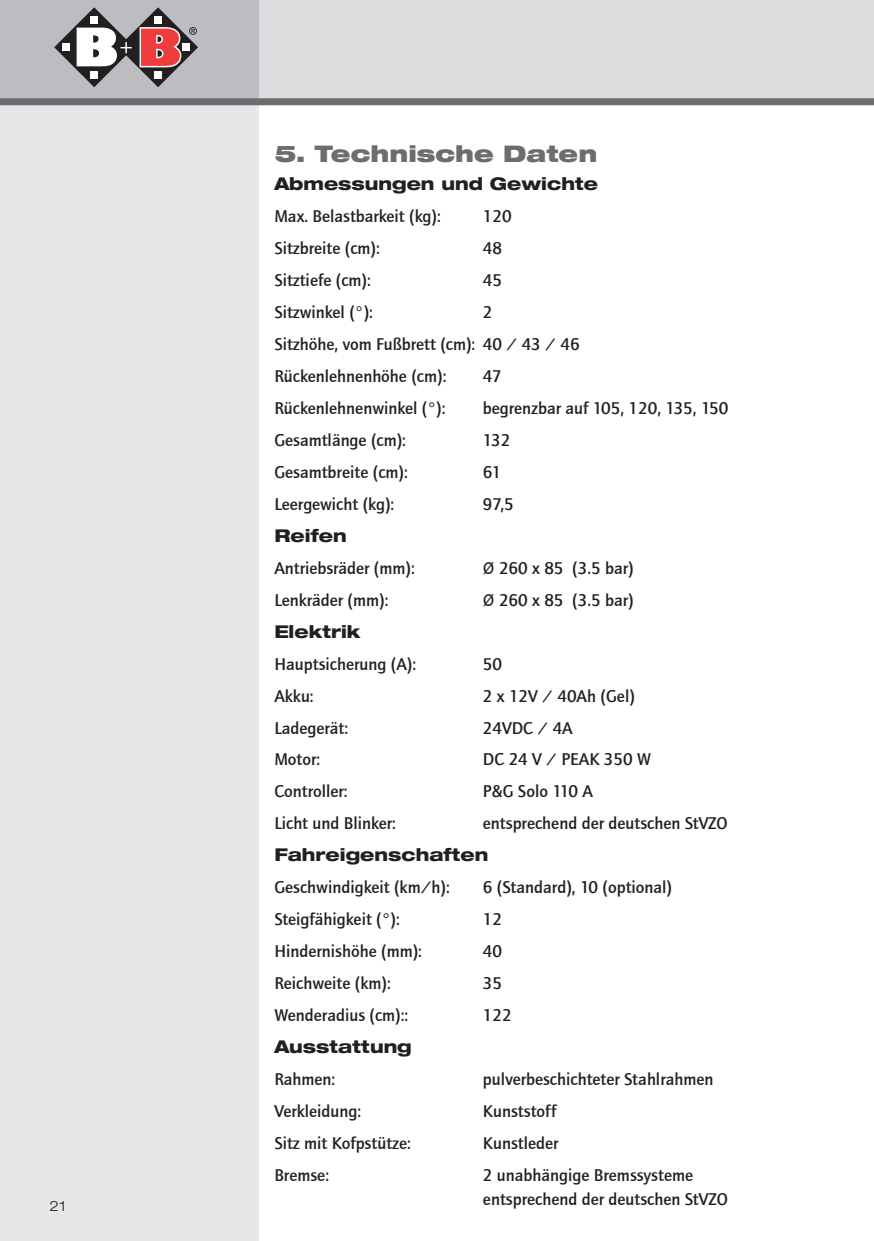
<style>
.page{position:relative;width:874px;height:1241px;background:#fff}
.page>*{position:absolute;margin:0;border:0;box-sizing:border-box;transform-origin:0 0}
.t1{font:900 expanded 22.75px "Helvetica Neue";color:#6c6d70}
.t2{font:500 17.5px/31.8px "Quay Sans";color:#231f20}
.t3{font:800 17.5px "Helve Neu Hea Ext";color:#231f20}
.t4{font:300 14px "Helve Neu Lig Ext";color:#231f20}
.s1{font-weight:400;font-size:24.5px}
</style>
<div class="page">
<div style="left:258px;top:0;width:615px;height:102px;background:#dcdddf"></div>
<div style="left:0;top:0;width:258px;height:1240px;background:#e6e7e9"></div>
<div style="left:0;top:0;width:258px;height:102px;background:#bcbdc0"></div>
<div style="left:0;top:98px;width:873px;height:7px;background:#6c6d70"></div>
<svg style="left:54px;top:7px;width:144px;height:80px"></svg>
<p class="t4" style="left:50px;top:1200px;width:18px">21</p>
<h1 class="t1" style="left:274px;top:145px;width:324px">5. Technische Daten</h1>
<p class="t3" style="left:274px;top:177px;width:325px">Abmessungen und Gewichte</p>
<p class="t2" style="left:274px;top:202px;width:168px">Max. Belastbarkeit (kg):</p>
<p class="t2" style="left:482px;top:202px;width:30px">120</p>
<p class="t2" style="left:274px;top:234px;width:107px">Sitzbreite (cm):</p>
<p class="t2" style="left:482px;top:234px;width:21px">48</p>
<p class="t2" style="left:274px;top:266px;width:98px">Sitztiefe (cm):</p>
<p class="t2" style="left:482px;top:266px;width:21px">45</p>
<p class="t2" style="left:274px;top:298px;width:100px">Sitzwinkel (°):</p>
<p class="t2" style="left:274px;top:298px;width:307px;text-indent:208px">2<br>Sitzhöhe, vom Fußbrett (cm): 40 / 43 / 46<br>Rückenlehnenhöhe (cm):</p>
<p class="t2" style="left:482px;top:361px;width:21px">47</p>
<p class="t2" style="left:274px;top:393px;width:172px">Rückenlehnenwinkel (°):</p>
<p class="t2" style="left:482px;top:393px;width:247px">begrenzbar auf 105, 120, 135, 150</p>
<p class="t2" style="left:274px;top:425px;width:133px">Gesamtlänge (cm):</p>
<p class="t2" style="left:482px;top:425px;width:29px">132</p>
<p class="t2" style="left:274px;top:457px;width:135px">Gesamtbreite (cm):</p>
<p class="t2" style="left:482px;top:457px;width:20px">61</p>
<p class="t2" style="left:274px;top:489px;width:121px">Leergewicht (kg):</p>
<p class="t2" style="left:482px;top:489px;width:32px">97,5</p>
<p class="t3" style="left:274px;top:529px;width:74px">Reifen</p>
<p class="t2" style="left:274px;top:553px;width:142px">Antriebsräder (mm):</p>
<p class="t2" style="left:482px;top:553px;width:152px"><span class="s1">ø</span> 260 x 85 (3.5 bar)</p>
<p class="t2" style="left:274px;top:585px;width:115px">Lenkräder (mm):</p>
<p class="t2" style="left:482px;top:585px;width:152px"><span class="s1">ø</span> 260 x 85 (3.5 bar)</p>
<p class="t3" style="left:274px;top:624px;width:88px">Elektrik</p>
<p class="t2" style="left:274px;top:649px;width:143px">Hauptsicherung (A):</p>
<p class="t2" style="left:482px;top:649px;width:21px">50</p>
<p class="t2" style="left:274px;top:681px;width:41px">Akku:</p>
<p class="t2" style="left:482px;top:681px;width:153px">2 x 12V / 40Ah (Gel)</p>
<p class="t2" style="left:274px;top:713px;width:75px">Ladegerät:</p>
<p class="t2" style="left:482px;top:713px;width:91px">24VDC / 4A</p>
<p class="t2" style="left:274px;top:745px;width:47px">Motor:</p>
<p class="t2" style="left:482px;top:745px;width:169px">DC 24 V / PEAK 350 W</p>
<p class="t2" style="left:274px;top:777px;width:75px">Controller:</p>
<p class="t2" style="left:482px;top:777px;width:111px">P&amp;G Solo 110 A</p>
<p class="t2" style="left:274px;top:809px;width:123px">Licht und Blinker:</p>
<p class="t2" style="left:482px;top:809px;width:246px">entsprechend der deutschen StVZO</p>
<p class="t3" style="left:274px;top:848px;width:215px">Fahreigenschaften</p>
<p class="t2" style="left:274px;top:872px;width:177px">Geschwindigkeit (km/h):</p>
<p class="t2" style="left:482px;top:872px;width:191px">6 (Standard), 10 (optional)</p>
<p class="t2" style="left:274px;top:904px;width:127px">Steigfähigkeit (°):</p>
<p class="t2" style="left:482px;top:904px;width:21px">12</p>
<p class="t2" style="left:274px;top:936px;width:149px">Hindernishöhe (mm):</p>
<p class="t2" style="left:482px;top:936px;width:21px">40</p>
<p class="t2" style="left:274px;top:968px;width:118px">Reichweite (km):</p>
<p class="t2" style="left:482px;top:968px;width:21px">35</p>
<p class="t2" style="left:274px;top:1000px;width:135px">Wenderadius (cm)::</p>
<p class="t2" style="left:482px;top:1000px;width:30px">122</p>
<p class="t3" style="left:274px;top:1040px;width:139px">Ausstattung</p>
<p class="t2" style="left:274px;top:1064px;width:62px">Rahmen:</p>
<p class="t2" style="left:482px;top:1064px;width:232px">pulverbeschichteter Stahlrahmen</p>
<p class="t2" style="left:274px;top:1096px;width:88px">Verkleidung:</p>
<p class="t2" style="left:482px;top:1096px;width:75px">Kunststoff</p>
<p class="t2" style="left:274px;top:1128px;width:138px">Sitz mit Kofpstütze:</p>
<p class="t2" style="left:482px;top:1128px;width:77px">Kunstleder</p>
<p class="t2" style="left:274px;top:1160px;width:56px">Bremse:</p>
<p class="t2" style="left:482px;top:1164px;width:246px;line-height:24.5px">2 unabhängige Bremssysteme entsprechend der deutschen StVZO</p>
</div>
